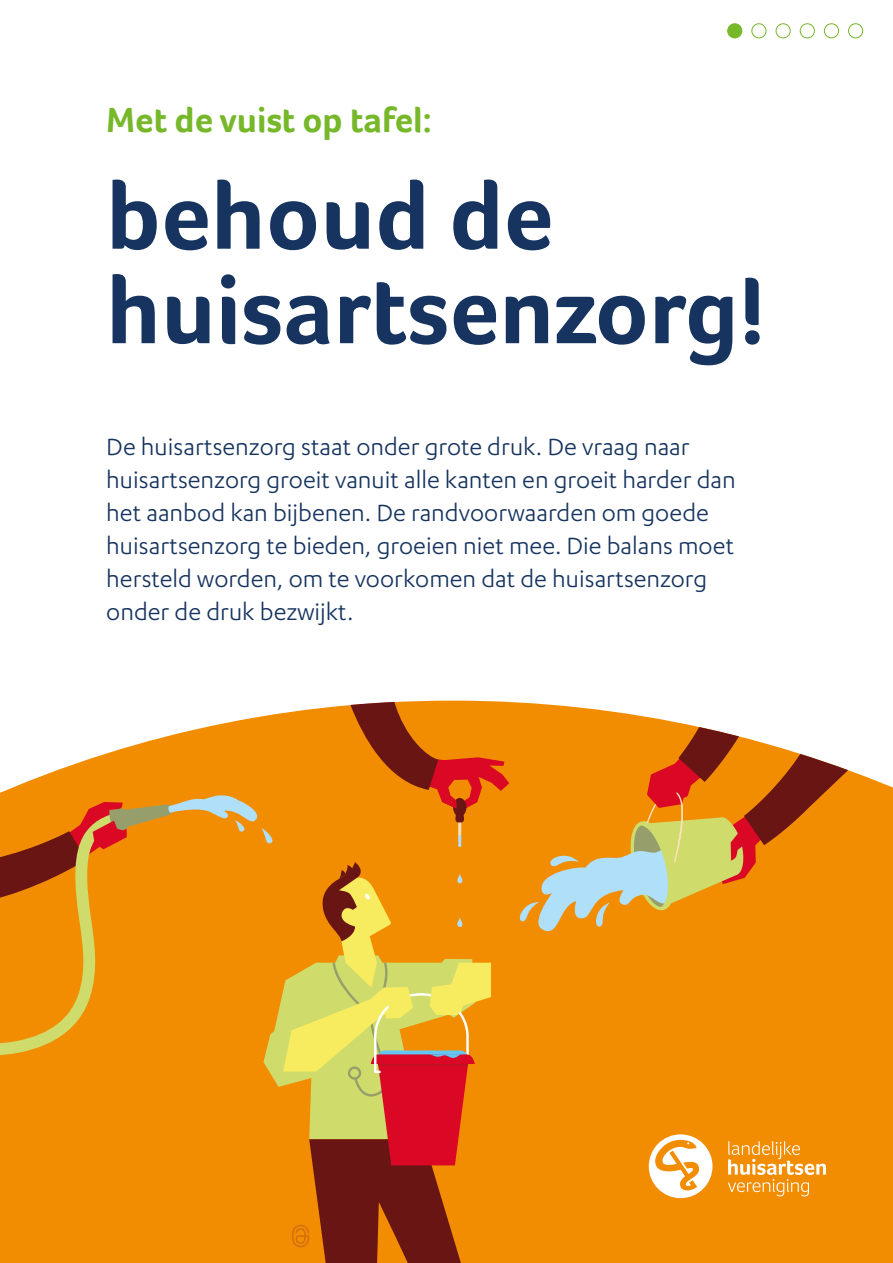
<style>
.page{position:relative;width:893px;height:1263px;background:#fff}
.page>*{position:absolute;margin:0;border:0;box-sizing:border-box;transform-origin:0 0}
.t1{font:700 97.5px/94.5px "Foco";color:#16345f}
.t2{font:700 36px "Foco";color:#76b82a}
.t3{font:27px/33px "Karbon";color:#16345f}
</style>
<div class="page">
<div style="left:393px;top:701px;width:500px;height:562px;background:#f28c00"></div>
<svg style="left:517px;top:727px;width:331px;height:206px;background:#dc8f2d"></svg>
<svg style="left:0;top:702px;width:509px;height:561px;background:#e48b1b"></svg>
<svg style="left:649px;top:1134px;width:63px;height:64px"></svg>
<svg style="left:728px;top:1141px;width:98px;height:55px;background:#f4a335"></svg>
<div style="left:824px;top:23px;width:15px;height:15px;border:1px solid #76b82a;border-radius:50%"></div>
<div style="left:848px;top:23px;width:15px;height:15px;border:1px solid #76b82a;border-radius:50%"></div>
<div style="left:800px;top:23px;width:15px;height:15px;border:1px solid #76b82a;border-radius:50%"></div>
<div style="left:751px;top:23px;width:15px;height:15px;border:1px solid #76b82a;border-radius:50%"></div>
<div style="left:776px;top:23px;width:15px;height:15px;border:1px solid #76b82a;border-radius:50%"></div>
<div style="left:728px;top:24px;width:14px;height:14px;background:#76b82a;border-radius:50%"></div>
<div style="left:727px;top:23px;width:15px;height:15px;border:1px solid #76b82a;border-radius:50%"></div>
<h2 class="t2" style="left:106px;top:96px;width:327px">Met de vuist op tafel:</h2>
<h1 class="t1" style="left:106px;top:167px;width:661px">behoud de huisartsenzorg!</h1>
<p class="t3" style="left:106px;top:430px;width:631px">De huisartsenzorg staat onder grote druk. De vraag naar huisartsenzorg groeit vanuit alle kanten en groeit harder dan het aanbod kan bijbenen. De randvoorwaarden om goede huisartsenzorg te bieden, groeien niet mee. Die balans moet hersteld worden, om te voorkomen dat de huisartsenzorg onder de druk bezwijkt.</p>
</div>
